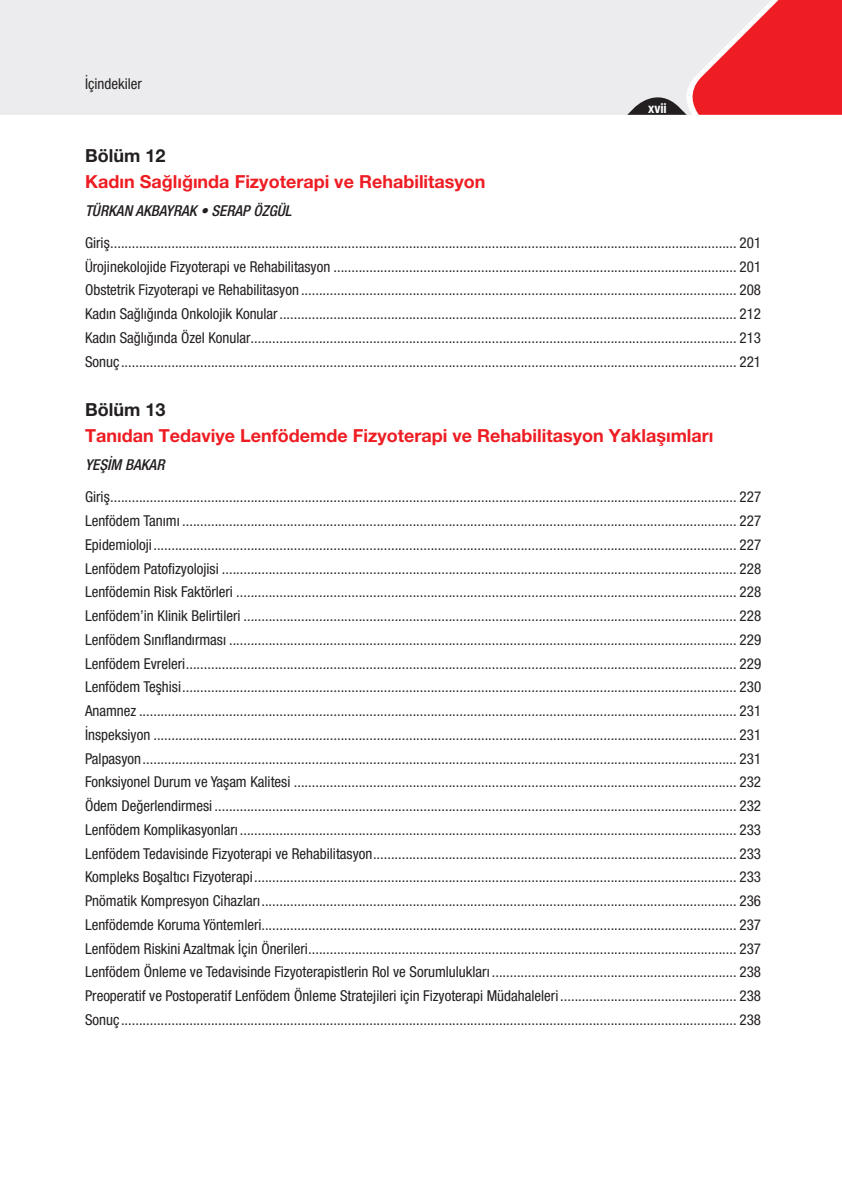
<style>
.page{position:relative;width:842px;height:1195px;background:#fff}
.page>*{position:absolute;margin:0;border:0;box-sizing:border-box;transform-origin:0 0}
.t1{font:700 18px "Helvetica Neu";color:#ee1d23}
.t2{font:700 18px "Helvetica Neu";color:#231f20}
.t3{font:15px/23.7px "Helvetica 57 Cn";color:#231f20;text-align:justify}
.t4{font:italic 15px "Helvetica 67 Med Cn";color:#231f20}
.t5{font:700 13.5px "Helvetica 77 Cn";color:#fff}
</style>
<div class="page">
<div style="left:0;top:0;width:797px;height:115px;background:#ececee"></div>
<svg style="left:627px;top:0;width:215px;height:115px"></svg>
<p class="t3" style="left:85px;top:72px;width:58px">İçindekiler</p>
<p class="t5" style="left:648px;top:100px;width:20px">xvii</p>
<p class="t2" style="left:85px;top:144px;width:82px">Bölüm 12</p>
<p class="t1" style="left:85px;top:170px;width:402px">Kadın Sağlığında Fizyoterapi ve Rehabilitasyon</p>
<p class="t4" style="left:85px;top:201px;width:208px">TÜRKAN AKBAYRAK • SERAP ÖZGÜL</p>
<p class="t3" style="left:85px;top:230px;width:678px">Giriş.............................................................................................................................................................................. 201<br>Ürojinekolojide Fizyoterapi ve Rehabilitasyon ................................................................................................................ 201<br>Obstetrik Fizyoterapi ve Rehabilitasyon ......................................................................................................................... 208<br>Kadın Sağlığında Onkolojik Konular............................................................................................................................... 212<br>Kadın Sağlığında Özel Konular....................................................................................................................................... 213<br>Sonuç........................................................................................................................................................................... 221</p>
<p class="t2" style="left:85px;top:399px;width:82px">Bölüm 13</p>
<p class="t1" style="left:85px;top:424px;width:630px">Tanıdan Tedaviye Lenfödemde Fizyoterapi ve Rehabilitasyon Yaklaşımları</p>
<p class="t4" style="left:85px;top:456px;width:81px">YEŞIM BAKAR</p>
<p class="t3" style="left:85px;top:485px;width:678px">Giriş.............................................................................................................................................................................. 227<br>Lenfödem Tanımı .......................................................................................................................................................... 227<br>Epidemioloji.................................................................................................................................................................. 227<br>Lenfödem Patofizyolojisi ............................................................................................................................................... 228<br>Lenfödemin Risk Faktörleri ........................................................................................................................................... 228<br>Lenfödem’in Klinik Belirtileri ......................................................................................................................................... 228<br>Lenfödem Sınıflandırması ............................................................................................................................................. 229<br>Lenfödem Evreleri......................................................................................................................................................... 229<br>Lenfödem Teşhisi.......................................................................................................................................................... 230<br>Anamnez ...................................................................................................................................................................... 231<br>İnspeksiyon .................................................................................................................................................................. 231<br>Palpasyon..................................................................................................................................................................... 231<br>Fonksiyonel Durum ve Yaşam Kalitesi ........................................................................................................................... 232<br>Ödem Değerlendirmesi ................................................................................................................................................. 232<br>Lenfödem Komplikasyonları .......................................................................................................................................... 233<br>Lenfödem Tedavisinde Fizyoterapi ve Rehabilitasyon..................................................................................................... 233<br>Kompleks Boşaltıcı Fizyoterapi...................................................................................................................................... 233<br>Pnömatik Kompresyon Cihazları.................................................................................................................................... 236<br>Lenfödemde Koruma Yöntemleri.................................................................................................................................... 237<br>Lenfödem Riskini Azaltmak İçin Önerileri....................................................................................................................... 237<br>Lenfödem Önleme ve Tedavisinde Fizyoterapistlerin Rol ve Sorumlulukları .................................................................... 238<br>Preoperatif ve Postoperatif Lenfödem Önleme Stratejileri için Fizyoterapi Müdahaleleri ................................................. 238<br>Sonuç........................................................................................................................................................................... 238</p>
</div>
